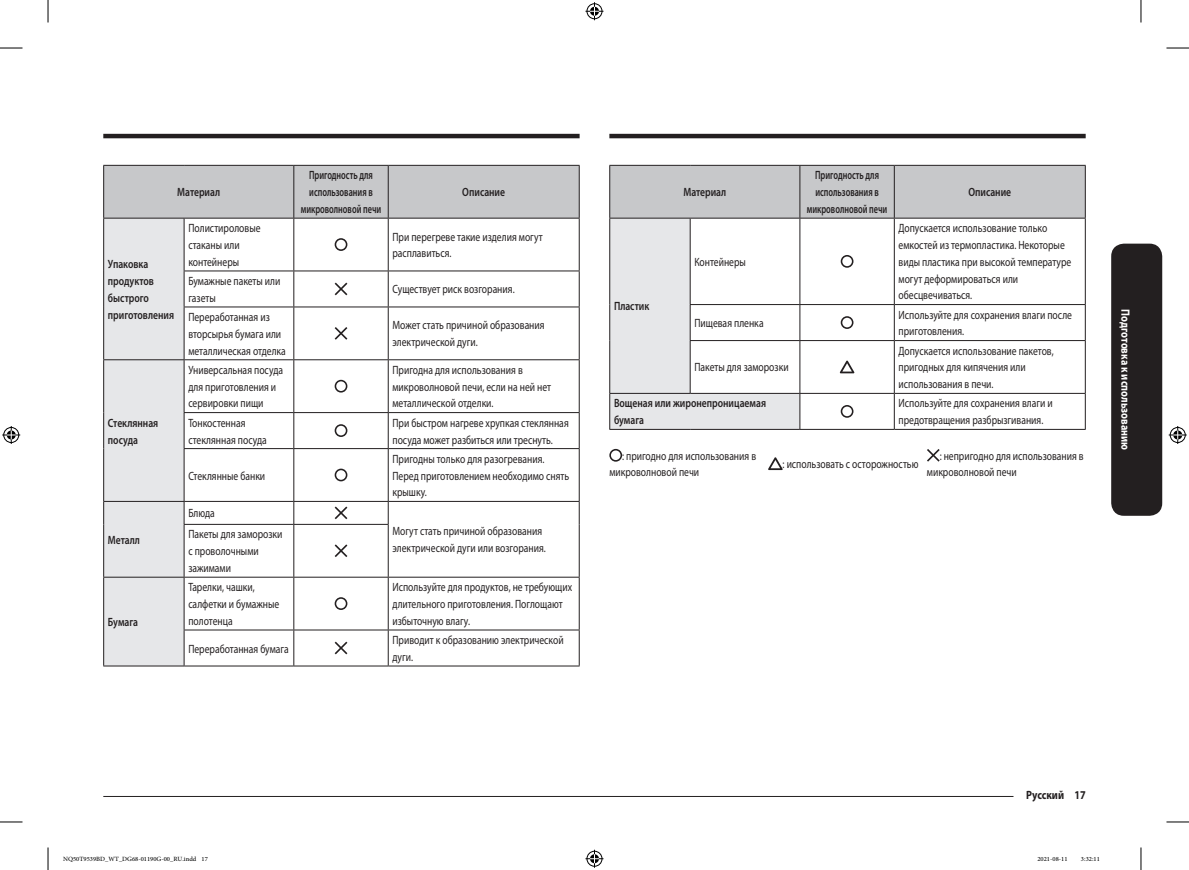
<style>
.page{position:relative;width:1189px;height:870px;background:#fff}
.page>*{position:absolute;margin:0;border:0;box-sizing:border-box;transform-origin:0 0}
.t1{font:12px/16.8px "Myriad Pro";color:#231f20;scale:.8 1}
.P_Center{font:600 12px/16.8px "Myriad Pro";color:#231f20;scale:.8 1}
.P_Center-2{font:600 12px/16.8px "Myriad Pro";color:#231f20;text-align:center;scale:.69 1}
.t2{font:700 12px "Myriad Pro";color:#fff;scale:.85 1}
.t3{font:700 12px "Myriad Pro";color:#231f20;scale:.85 1}
.t4{font:9px "Adobe Arabic";color:#000}
</style>
<div class="page">
<hr style="left:103px;top:796px;width:936px;height:1px;background:#231f20">
<div style="left:1013px;top:786px;width:72px;height:15px;background:#fff"></div>
<div style="left:1111px;top:244px;width:51px;height:272px;background:#231f20;border-radius:13px"></div>
<hr style="left:103px;top:134px;width:477px;height:4px;background:#231f20">
<hr style="left:609px;top:134px;width:476px;height:4px;background:#231f20">
<hr style="left:103px;top:666px;width:81px;height:1px;background:#231f20">
<hr style="left:184px;top:666px;width:110px;height:1px;background:#231f20">
<hr style="left:294px;top:666px;width:94px;height:1px;background:#231f20">
<hr style="left:388px;top:666px;width:192px;height:1px;background:#231f20">
<svg style="left:103px;top:165px;width:477px;height:501px"></svg>
<hr style="left:609px;top:165px;width:81px;height:1px;background:#231f20">
<hr style="left:609px;top:166px;width:1px;height:52px;background:#231f20">
<hr style="left:1085px;top:166px;width:1px;height:52px;background:#231f20">
<hr style="left:609px;top:218px;width:1px;height:87px;background:#231f20">
<hr style="left:609px;top:305px;width:1px;height:36px;background:#231f20">
<hr style="left:609px;top:341px;width:1px;height:52px;background:#231f20">
<hr style="left:1085px;top:218px;width:1px;height:86px;background:#231f20">
<hr style="left:1085px;top:305px;width:1px;height:35px;background:#231f20">
<hr style="left:1085px;top:341px;width:1px;height:52px;background:#231f20">
<hr style="left:609px;top:393px;width:81px;height:1px;background:#231f20">
<hr style="left:609px;top:394px;width:1px;height:35px;background:#231f20">
<hr style="left:1085px;top:394px;width:1px;height:35px;background:#231f20">
<hr style="left:609px;top:429px;width:81px;height:1px;background:#231f20">
<hr style="left:690px;top:429px;width:110px;height:1px;background:#231f20">
<hr style="left:800px;top:429px;width:94px;height:1px;background:#231f20">
<hr style="left:894px;top:429px;width:191px;height:1px;background:#231f20">
<svg style="left:610px;top:165px;width:475px;height:264px"></svg>
<svg style="left:609px;top:449px;width:13px;height:13px"></svg>
<svg style="left:768px;top:457px;width:15px;height:13px"></svg>
<svg style="left:927px;top:449px;width:13px;height:13px"></svg>
<svg style="left:0;top:48px;width:22px;height:1px"></svg>
<svg style="left:1166px;top:48px;width:23px;height:1px"></svg>
<svg style="left:0;top:822px;width:22px;height:1px"></svg>
<svg style="left:1166px;top:822px;width:23px;height:1px"></svg>
<svg style="left:48px;top:0;width:1px;height:22px"></svg>
<svg style="left:48px;top:847px;width:1px;height:23px"></svg>
<svg style="left:1141px;top:0;width:1px;height:22px"></svg>
<svg style="left:1141px;top:847px;width:1px;height:23px"></svg>
<svg style="left:585px;top:2px;width:18px;height:18px"></svg>
<svg style="left:585px;top:850px;width:18px;height:18px"></svg>
<svg style="left:2px;top:426px;width:18px;height:18px"></svg>
<svg style="left:1169px;top:426px;width:18px;height:18px"></svg>
<p class="P_Center" style="left:177px;top:184px;width:55px">Материал</p>
<p class="P_Center-2" style="left:301px;top:167px;width:118px">Пригодность для использования в микроволновой печи</p>
<p class="P_Center" style="left:462px;top:184px;width:55px">Описание</p>
<p class="P_Center" style="left:108px;top:256px;width:84px">Упаковка продуктов быстрого приготовления</p>
<p class="P_Center" style="left:108px;top:414px;width:65px">Стеклянная посуда</p>
<p class="P_Center" style="left:108px;top:531px;width:41px">Металл</p>
<p class="P_Center" style="left:108px;top:614px;width:39px">Бумага</p>
<p class="t1" style="left:188px;top:220px;width:92px">Полистироловые стаканы или контейнеры</p>
<p class="t1" style="left:392px;top:228px;width:189px">При перегреве такие изделия могут расплавиться.</p>
<p class="t1" style="left:188px;top:273px;width:117px">Бумажные пакеты или газеты</p>
<p class="t1" style="left:392px;top:281px;width:154px">Существует риск возгорания.</p>
<p class="t1" style="left:188px;top:309px;width:123px">Переработанная из вторсырья бумага или металлическая отделка</p>
<p class="t1" style="left:392px;top:317px;width:192px">Может стать причиной образования электрической дуги.</p>
<p class="t1" style="left:188px;top:362px;width:120px">Универсальная посуда для приготовления и сервировки пищи</p>
<p class="t1" style="left:392px;top:362px;width:200px">Пригодна для использования в микроволновой печи, если на ней нет металлической отделки.</p>
<p class="t1" style="left:188px;top:414px;width:100px">Тонкостенная стеклянная посуда</p>
<p class="t1" style="left:392px;top:414px;width:222px">При быстром нагреве хрупкая стеклянная посуда может разбиться или треснуть.</p>
<p class="t1" style="left:188px;top:467px;width:98px">Стеклянные банки</p>
<p class="t1" style="left:392px;top:450px;width:222px">Пригодны только для разогревания.<br>Перед приготовлением необходимо снять крышку.</p>
<p class="t1" style="left:188px;top:505px;width:35px">Блюда</p>
<p class="t1" style="left:188px;top:526px;width:119px">Пакеты для заморозки с проволочными зажимами</p>
<p class="t1" style="left:392px;top:523px;width:193px">Могут стать причиной образования электрической дуги или возгорания.</p>
<p class="t1" style="left:188px;top:579px;width:115px">Тарелки, чашки, салфетки и бумажные полотенца</p>
<p class="t1" style="left:392px;top:579px;width:226px">Используйте для продуктов, не требующих длительного приготовления. Поглощают избыточную влагу.</p>
<p class="t1" style="left:188px;top:640px;width:127px">Переработанная бумага</p>
<p class="t1" style="left:392px;top:632px;width:216px">Приводит к образованию электрической дуги.</p>
<p class="P_Center" style="left:614px;top:298px;width:46px">Пластик</p>
<p class="P_Center" style="left:683px;top:184px;width:55px">Материал</p>
<p class="t1" style="left:694px;top:254px;width:66px">Контейнеры</p>
<p class="P_Center-2" style="left:807px;top:167px;width:118px">Пригодность для использования в микроволновой печи</p>
<p class="P_Center" style="left:968px;top:184px;width:55px">Описание</p>
<p class="t1" style="left:898px;top:220px;width:218px">Допускается использование только емкостей из термопластика. Некоторые виды пластика при высокой температуре могут деформироваться или обесцвечиваться.</p>
<p class="t1" style="left:694px;top:315px;width:88px">Пищевая пленка</p>
<p class="t1" style="left:898px;top:306px;width:218px">Используйте для сохранения влаги после приготовления.</p>
<p class="t1" style="left:694px;top:359px;width:119px">Пакеты для заморозки</p>
<p class="t1" style="left:898px;top:342px;width:195px">Допускается использование пакетов, пригодных для кипячения или использования в печи.</p>
<p class="P_Center" style="left:614px;top:395px;width:192px">Вощеная или жиронепроницаемая бумага</p>
<p class="t1" style="left:898px;top:395px;width:194px">Используйте для сохранения влаги и предотвращения разбрызгивания.</p>
<p class="t1" style="left:609px;top:447px;width:185px;text-indent:13px">: пригодно для использования в микроволновой печи</p>
<p class="t1" style="left:783px;top:456px;width:171px">: использовать с осторожностью</p>
<p class="t1" style="left:927px;top:447px;width:198px;text-indent:13px">: непригодно для использования в микроволновой печи</p>
<p class="t2" style="left:1132px;top:309px;width:167px;rotate:90deg">Подготовка к использованию</p>
<p class="t3" style="left:1026px;top:788px;width:71px">Русский 17</p>
<p class="t4" style="left:63px;top:853px;width:146px">NQ50T9539BD_WT_DG68-01190G-00_RU.indd 17</p>
<p class="t4" style="left:1037px;top:853px;width:32px">2021-08-11</p>
<p class="t4" style="left:1081px;top:853px;width:20px">3:32:11</p>
</div>
